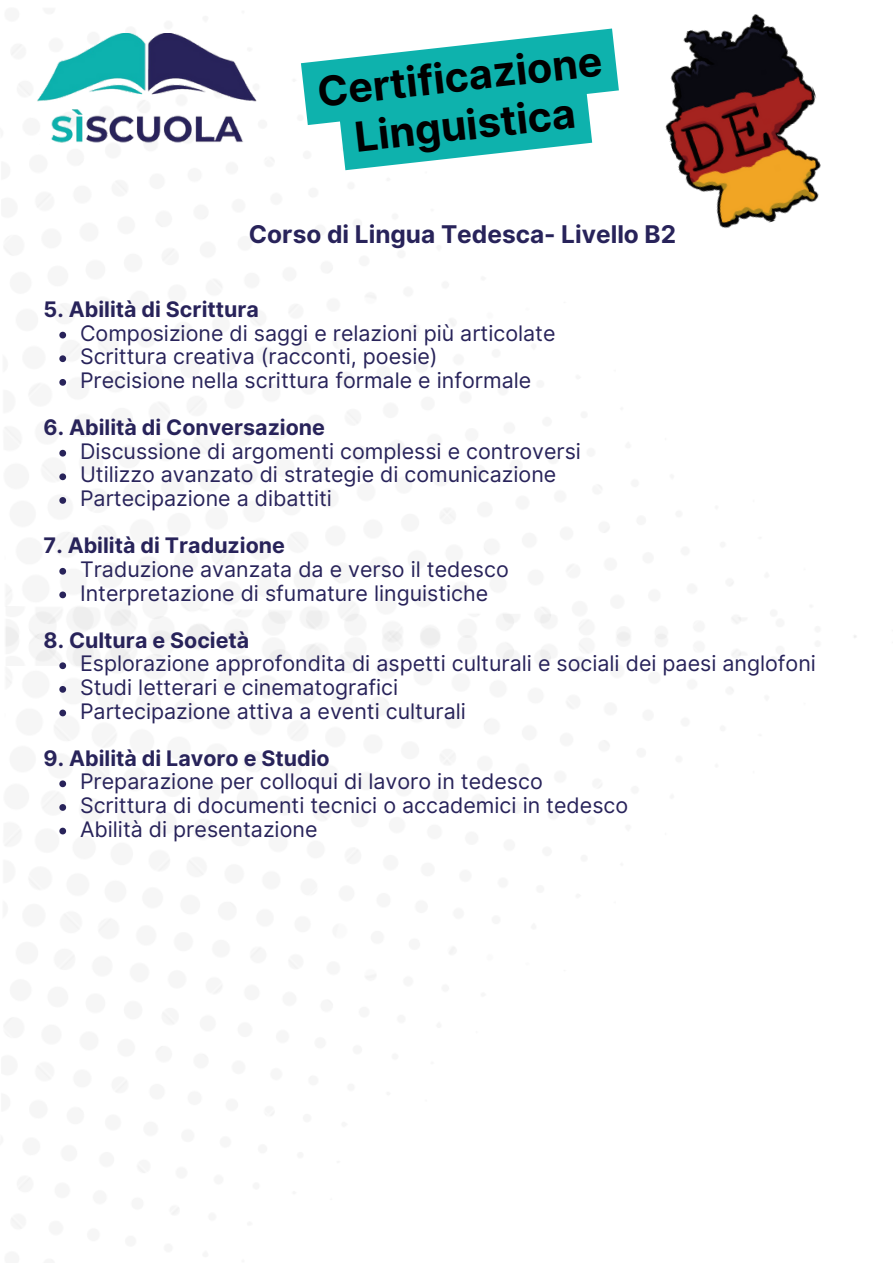
<style>
.page{position:relative;width:893px;height:1264px;background:#fff}
.page>*{position:absolute;margin:0;border:0;box-sizing:border-box;transform-origin:0 0}
.t1{font:700 41.25px/48.9px "Inter";color:#000;text-align:center}
.t2{font:700 24.45px "Inter";color:#28235a}
.t3{font:21.45px "Inter";color:#28235a}
.t4{font:700 21.45px "Inter";color:#28235a}
</style>
<div class="page">
<img style="left:4px;top:606px;width:852px;height:623px">
<img style="left:37px;top:33px;width:220px;height:111px">
<svg style="left:59px;top:332px;width:7px;height:6px"></svg>
<svg style="left:59px;top:355px;width:7px;height:7px"></svg>
<svg style="left:59px;top:379px;width:7px;height:7px"></svg>
<svg style="left:59px;top:450px;width:7px;height:6px"></svg>
<svg style="left:59px;top:473px;width:7px;height:7px"></svg>
<svg style="left:59px;top:497px;width:7px;height:7px"></svg>
<svg style="left:59px;top:568px;width:7px;height:6px"></svg>
<svg style="left:59px;top:591px;width:7px;height:7px"></svg>
<svg style="left:59px;top:662px;width:7px;height:7px"></svg>
<svg style="left:59px;top:686px;width:7px;height:6px"></svg>
<svg style="left:59px;top:709px;width:7px;height:7px"></svg>
<svg style="left:59px;top:780px;width:7px;height:7px"></svg>
<svg style="left:59px;top:804px;width:7px;height:6px"></svg>
<svg style="left:59px;top:827px;width:7px;height:7px"></svg>
<img style="left:665px;top:14px;width:156px;height:214px">
<svg style="left:301px;top:29px;width:318px;height:142px;fill:#0eb2ad"></svg>
<p class="t1" style="left:315px;top:67px;width:288px;rotate:-6deg">Certificazione<br>Linguistica</p>
<p class="t2" style="left:249px;top:219px;width:428px">Corso di Lingua Tedesca- Livello B2</p>
<p class="t4" style="left:44px;top:296px;width:217px">5. Abilità di Scrittura</p>
<p class="t3" style="left:80px;top:320px;width:477px">Composizione di saggi e relazioni più articolate</p>
<p class="t3" style="left:80px;top:344px;width:359px">Scrittura creativa (racconti, poesie)</p>
<p class="t3" style="left:80px;top:367px;width:452px">Precisione nella scrittura formale e informale</p>
<p class="t4" style="left:44px;top:414px;width:283px">6. Abilità di Conversazione</p>
<p class="t3" style="left:80px;top:438px;width:502px">Discussione di argomenti complessi e controversi</p>
<p class="t3" style="left:80px;top:462px;width:478px">Utilizzo avanzato di strategie di comunicazione</p>
<p class="t3" style="left:80px;top:485px;width:253px">Partecipazione a dibattiti</p>
<p class="t4" style="left:44px;top:532px;width:243px">7. Abilità di Traduzione</p>
<p class="t3" style="left:80px;top:556px;width:430px">Traduzione avanzata da e verso il tedesco</p>
<p class="t3" style="left:80px;top:580px;width:410px">Interpretazione di sfumature linguistiche</p>
<p class="t4" style="left:44px;top:627px;width:207px">8. Cultura e Società</p>
<p class="t3" style="left:80px;top:650px;width:737px">Esplorazione approfondita di aspetti culturali e sociali dei paesi anglofoni</p>
<p class="t3" style="left:80px;top:674px;width:320px">Studi letterari e cinematografici</p>
<p class="t3" style="left:80px;top:698px;width:387px">Partecipazione attiva a eventi culturali</p>
<p class="t4" style="left:44px;top:745px;width:287px">9. Abilità di Lavoro e Studio</p>
<p class="t3" style="left:80px;top:768px;width:464px">Preparazione per colloqui di lavoro in tedesco</p>
<p class="t3" style="left:80px;top:792px;width:549px">Scrittura di documenti tecnici o accademici in tedesco</p>
<p class="t3" style="left:80px;top:816px;width:239px">Abilità di presentazione</p>
</div>
